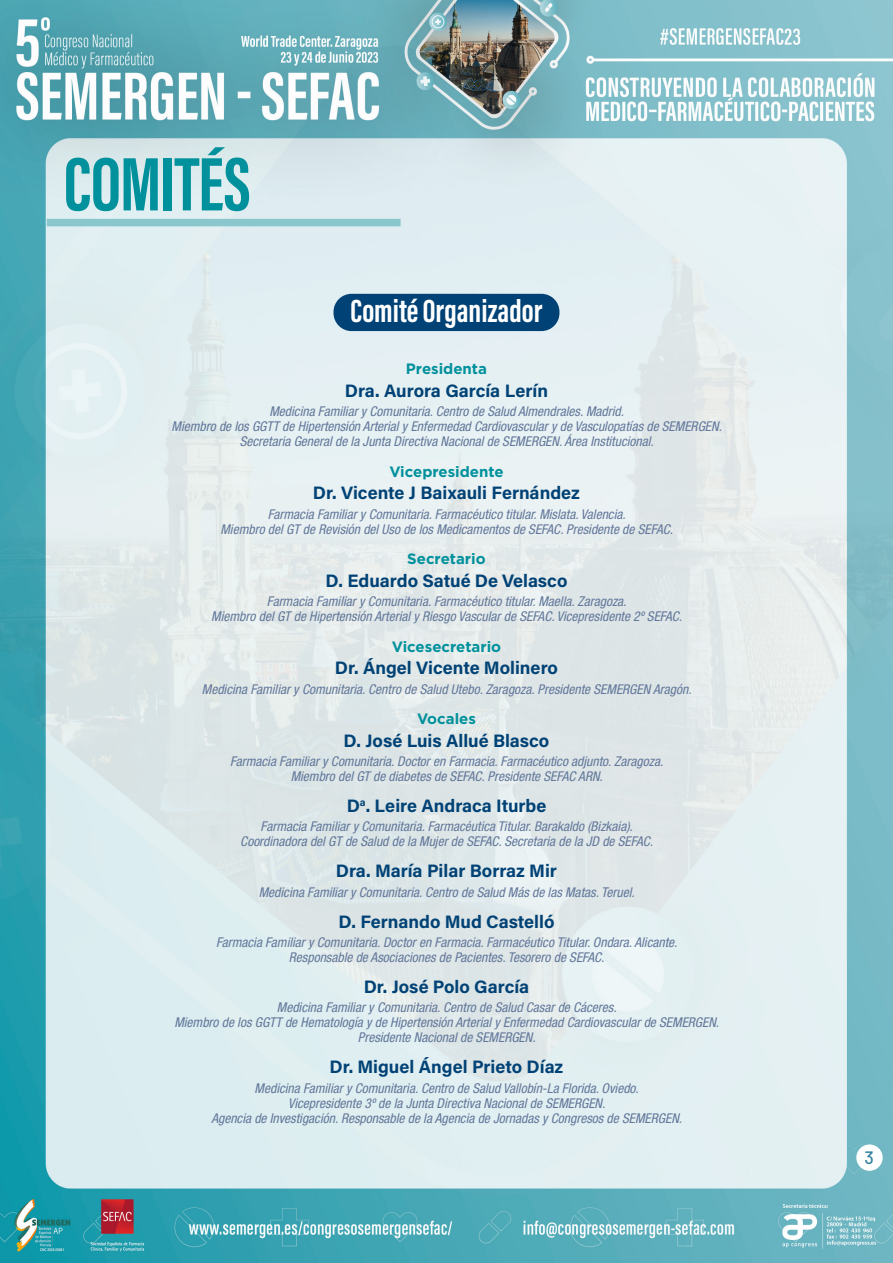
<style>
.page{position:relative;width:893px;height:1263px;background:#fff}
.page>*{position:absolute;margin:0;border:0;box-sizing:border-box;transform-origin:0 0}
.t1{font:78px "Acumin Variable Concept";letter-spacing:-.01em;color:#00919c}
.t2{font:33px "Acumin Variable Concept";color:#fff}
.t3{font:18px "Acumin Variable Concept";color:#004275}
.t4{font:500 18px "Barlow";color:#33829d}
.t5{font:700 15px "Gotham";color:#00919c}
.t6{font:italic condensed 13.5px/15px "Helvetica Neue LT Std";color:#62779a;text-align:center}
</style>
<div class="page">
<img style="left:0;top:0;width:893px;height:1263px">
<div style="left:856px;top:1144px;width:27px;height:27px;background:#fff;border-radius:50%"></div>
<div style="left:47px;top:219px;width:354px;height:7px;background:#8ac7cc"></div>
<div style="left:333px;top:294px;width:226px;height:37px;background:#004275;border-radius:18px"></div>
<h1 class="t1" style="left:64px;top:130px;width:188px">COMITÉS</h1>
<h2 class="t2" style="left:350px;top:288px;width:193px">Comité Organizador</h2>
<p class="t5" style="left:406px;top:360px;width:83px">Presidenta</p>
<h3 class="t3" style="left:345px;top:378px;width:205px">Dra. Aurora García Lerín</h3>
<p class="t6" style="left:172px;top:404px;width:552px">Medicina Familiar y Comunitaria. Centro de Salud Almendrales. Madrid.<br>Miembro de los GGTT de Hipertensión Arterial y Enfermedad Cardiovascular y de Vasculopatías de SEMERGEN.<br>Secretaria General de la Junta Directiva Nacional de SEMERGEN. Área Institucional.</p>
<p class="t5" style="left:389px;top:463px;width:116px">Vicepresidente</p>
<h3 class="t3" style="left:313px;top:481px;width:268px">Dr. Vicente J Baixauli Fernández</h3>
<p class="t6" style="left:220px;top:507px;width:454px">Farmacia Familiar y Comunitaria. Farmacéutico titular. Mislata. Valencia.<br>Miembro del GT de Revisión del Uso de los Medicamentos de SEFAC. Presidente de SEFAC.</p>
<p class="t5" style="left:407px;top:550px;width:80px">Secretario</p>
<h3 class="t3" style="left:325px;top:568px;width:243px">D. Eduardo Satué De Velasco</h3>
<p class="t6" style="left:211px;top:594px;width:472px">Farmacia Familiar y Comunitaria. Farmacéutico titular. Maella. Zaragoza.<br>Miembro del GT de Hipertensión Arterial y Riesgo Vascular de SEFAC. Vicepresidente 2º SEFAC.</p>
<p class="t5" style="left:392px;top:638px;width:111px">Vicesecretario</p>
<h3 class="t3" style="left:335px;top:656px;width:225px">Dr. Ángel Vicente Molinero</h3>
<p class="t6" style="left:202px;top:682px;width:491px">Medicina Familiar y Comunitaria. Centro de Salud Utebo. Zaragoza. Presidente SEMERGEN Aragón.</p>
<p class="t5" style="left:417px;top:710px;width:60px">Vocales</p>
<h3 class="t3" style="left:344px;top:728px;width:207px">D. José Luis Allué Blasco</h3>
<p class="t6" style="left:230px;top:754px;width:435px">Farmacia Familiar y Comunitaria. Doctor en Farmacia. Farmacéutico adjunto. Zaragoza.<br>Miembro del GT de diabetes de SEFAC. Presidente SEFAC ARN.</p>
<h3 class="t3" style="left:347px;top:793px;width:201px">D<sup>a</sup>. Leire Andraca Iturbe</h3>
<p class="t6" style="left:240px;top:819px;width:414px">Farmacia Familiar y Comunitaria. Farmacéutica Titular. Barakaldo (Bizkaia).<br>Coordinadora del GT de Salud de la Mujer de SEFAC. Secretaria de la JD de SEFAC.</p>
<h3 class="t3" style="left:336px;top:859px;width:222px">Dra. María Pilar Borraz Mir</h3>
<p class="t6" style="left:259px;top:885px;width:377px">Medicina Familiar y Comunitaria. Centro de Salud Más de las Matas. Teruel.</p>
<h3 class="t3" style="left:338px;top:909px;width:218px">D. Fernando Mud Castelló</h3>
<p class="t6" style="left:216px;top:935px;width:463px">Farmacia Familiar y Comunitaria. Doctor en Farmacia. Farmacéutico Titular. Ondara. Alicante.<br>Responsable de Asociaciones de Pacientes. Tesorero de SEFAC.</p>
<h3 class="t3" style="left:364px;top:974px;width:167px">Dr. José Polo García</h3>
<p class="t6" style="left:174px;top:1000px;width:546px">Medicina Familiar y Comunitaria. Centro de Salud Casar de Cáceres.<br>Miembro de los GGTT de Hematología y de Hipertensión Arterial y Enfermedad Cardiovascular de SEMERGEN.<br>Presidente Nacional de SEMERGEN.</p>
<h3 class="t3" style="left:329px;top:1054px;width:235px">Dr. Miguel Ángel Prieto Díaz</h3>
<p class="t6" style="left:211px;top:1080px;width:472px">Medicina Familiar y Comunitaria. Centro de Salud Vallobín-La Florida. Oviedo.<br>Vicepresidente 3º de la Junta Directiva Nacional de SEMERGEN.<br>Agencia de Investigación. Responsable de la Agencia de Jornadas y Congresos de SEMERGEN.</p>
<h3 class="t4" style="left:864px;top:1146px;width:11px">3</h3>
</div>
